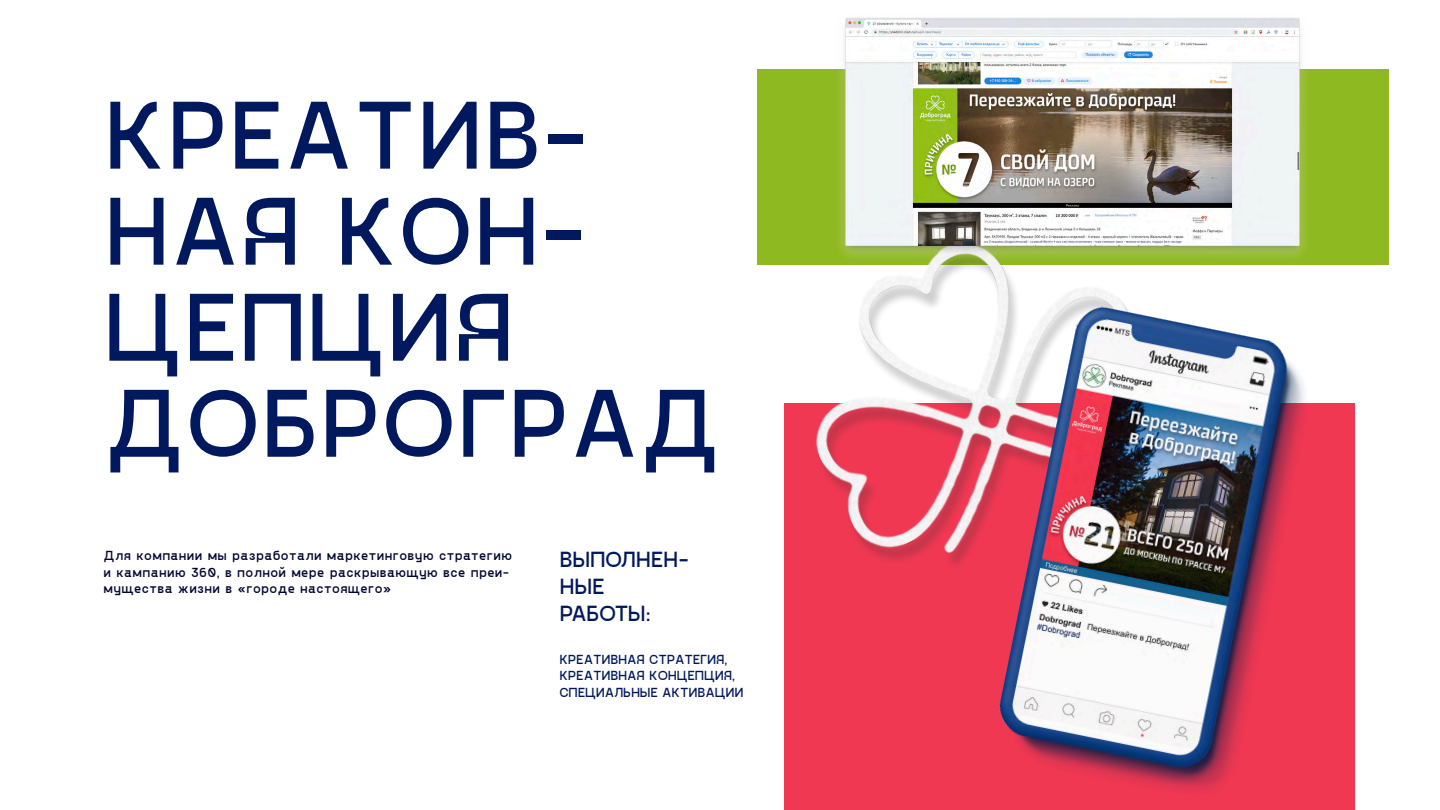
<style>
.page{position:relative;width:1440px;height:810px;background:#fff}
.page>*{position:absolute;margin:0;border:0;box-sizing:border-box;transform-origin:0 0}
.t1{font:98.4px/96px "Gosha Sans";color:#00185d}
.t2{font:22.5px/27px "Gosha Sans";letter-spacing:-.02em;color:#00185d}
.t3{font:13.5px/16.2px "Gosha Sans";letter-spacing:.025em;color:#000631}
.t4{font:13.5px/16.2px "Gosha Sans";letter-spacing:-.015em;color:#00185d}
</style>
<div class="page">
<div style="left:757px;top:69px;width:631px;height:196px;background:#8fb921"></div>
<div style="left:784px;top:404px;width:571px;height:406px;background:#f03853"></div>
<img style="left:784px;top:265px;width:339px;height:300px">
<img style="left:988px;top:303px;width:339px;height:487px">
<img style="left:840px;top:17px;width:465px;height:248px">
<h1 class="t1" style="left:104px;top:82px;width:619px">КРЕАТИВ-<br>НАЯ КОН-<br>ЦЕПЦИЯ<br>ДОБРОГРАД</h1>
<p class="t3" style="left:104px;top:547px;width:410px">Для компании мы разработали маркетинговую стратегию и кампанию 360, в полной мере раскрывающую все преи&shy;мущества жизни в «городе настоящего»</p>
<h2 class="t2" style="left:560px;top:544px;width:131px">ВЫПОЛНЕН-<br>НЫЕ<br>РАБОТЫ:</h2>
<p class="t4" style="left:560px;top:651px;width:185px">КРЕАТИВНАЯ СТРАТЕГИЯ,<br>КРЕАТИВНАЯ КОНЦЕПЦИЯ,<br>СПЕЦИАЛЬНЫЕ АКТИВАЦИИ</p>
</div>
